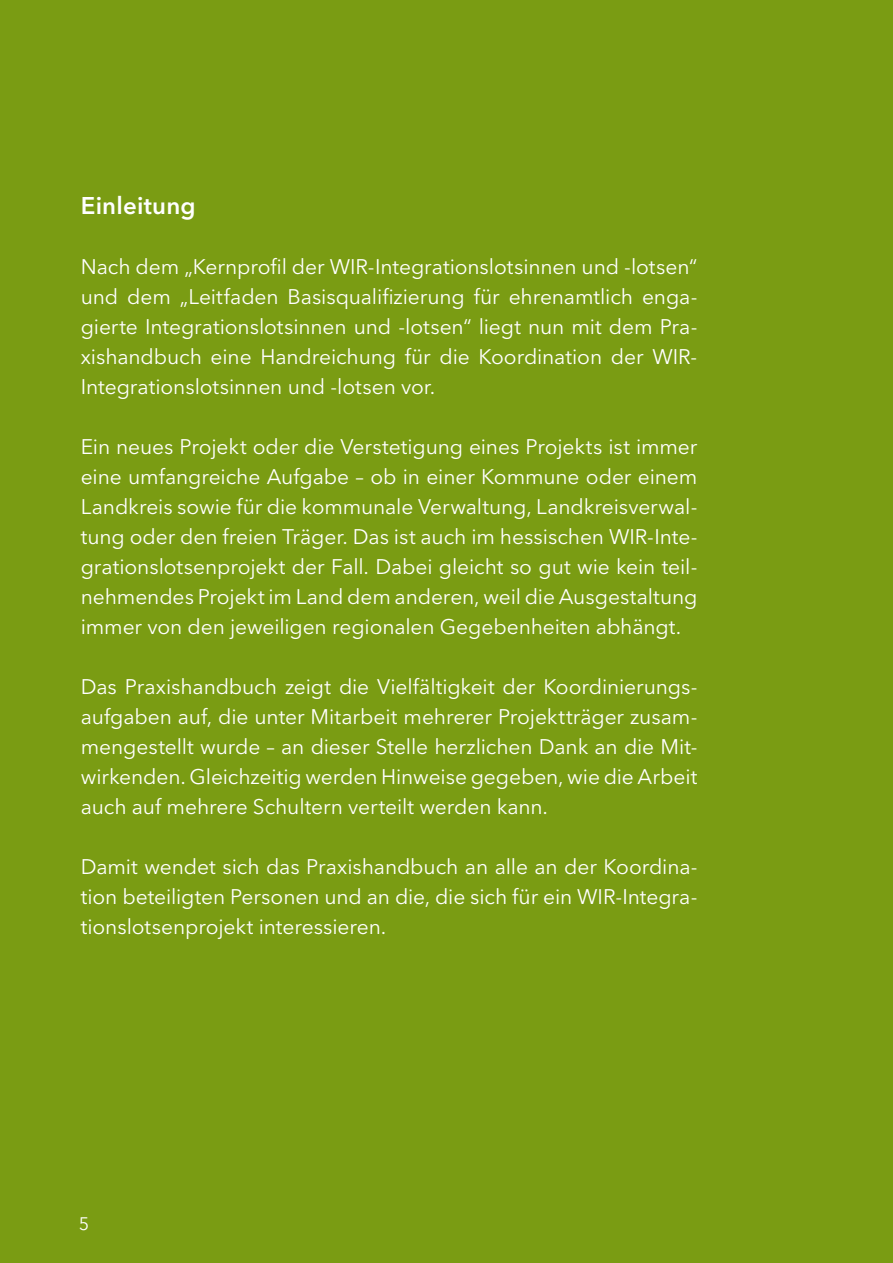
<style>
.page{position:relative;width:893px;height:1263px;background:#7a9c13}
.page>*{position:absolute;margin:0;border:0;box-sizing:border-box;transform-origin:0 0}
.H2_weiss_Einleitung{font:600 24px "Avenir Next LT Pro";letter-spacing:.01em;color:#fff}
.Einleitung{font:21px/30px "Avenir Next LT Pro";letter-spacing:-.005em;color:#fff;text-align:justify}
.t1{font:18px "Avenir Next LT Pro";color:#fff}
</style>
<div class="page">
<h2 class="H2_weiss_Einleitung" style="left:81px;top:191px;width:117px">Einleitung</h2>
<p class="Einleitung" style="left:81px;top:251px;width:618px">Nach dem „Kernprofil der WIR-Integrationslotsinnen und -lotsen“ und dem „Leitfaden Basisqualifizierung für ehrenamtlich enga&shy;gierte Integrationslotsinnen und -lotsen“ liegt nun mit dem Pra&shy;xishandbuch eine Handreichung für die Koordination der WIR-Integrationslotsinnen und -lotsen vor.</p>
<p class="Einleitung" style="left:81px;top:431px;width:618px">Ein neues Projekt oder die Verstetigung eines Projekts ist immer eine umfangreiche Aufgabe – ob in einer Kommune oder einem Landkreis sowie für die kommunale Verwaltung, Landkreisverwal&shy;tung oder den freien Träger. Das ist auch im hessischen WIR-Inte&shy;grationslotsenprojekt der Fall. Dabei gleicht so gut wie kein teil&shy;nehmendes Projekt im Land dem anderen, weil die Ausgestaltung immer von den jeweiligen regionalen Gegebenheiten abhängt.</p>
<p class="Einleitung" style="left:81px;top:671px;width:618px">Das Praxishandbuch zeigt die Vielfältigkeit der Koordinierungs&shy;aufgaben auf, die unter Mitarbeit mehrerer Projektträger zusam&shy;mengestellt wurde – an dieser Stelle herzlichen Dank an die Mit&shy;wirkenden. Gleichzeitig werden Hinweise gegeben, wie die Arbeit auch auf mehrere Schultern verteilt werden kann.</p>
<p class="Einleitung" style="left:81px;top:851px;width:618px">Damit wendet sich das Praxishandbuch an alle an der Koordina&shy;tion beteiligten Personen und an die, die sich für ein WIR-Integra&shy;tionslotsenprojekt interessieren.</p>
<p class="t1" style="left:79px;top:1212px;width:12px">5</p>
</div>
